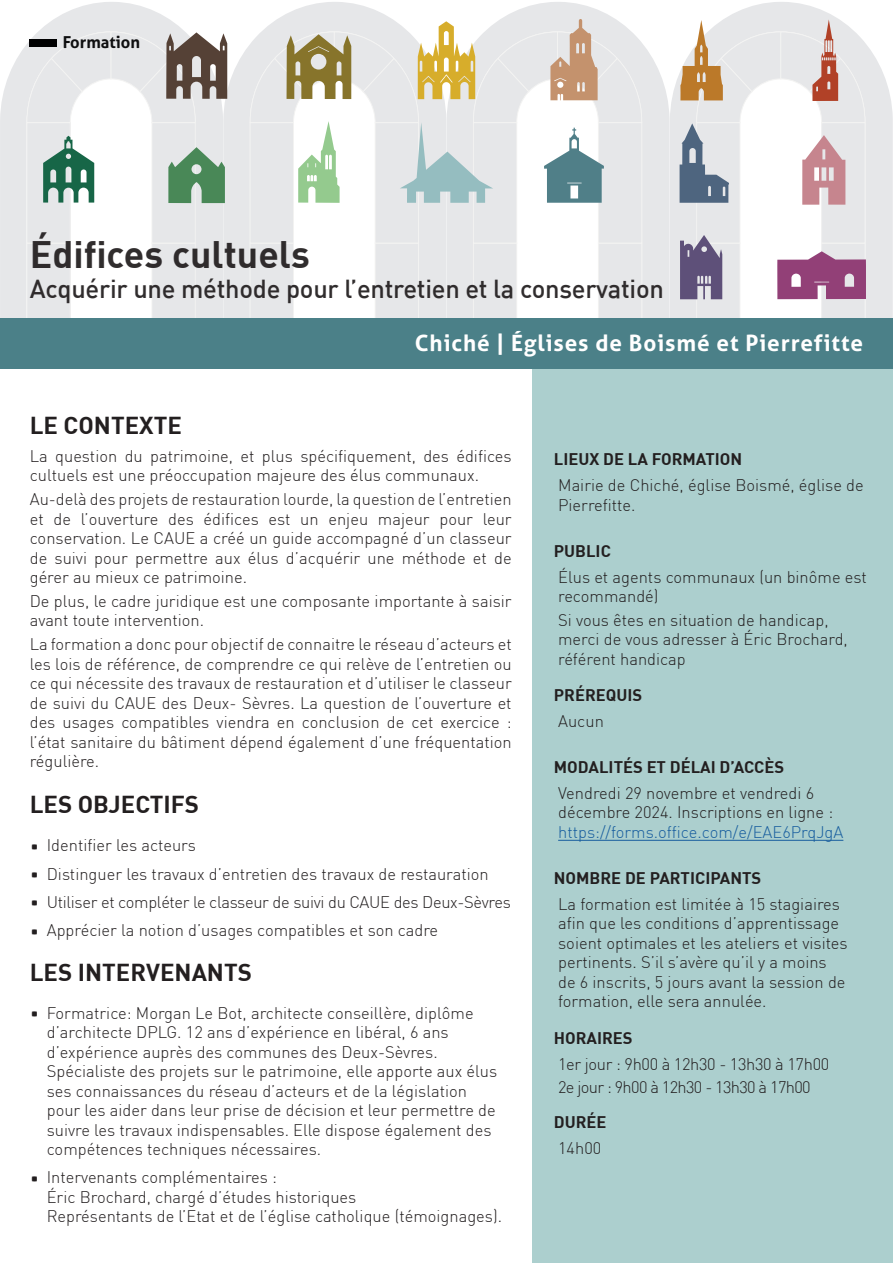
<style>
.page{position:relative;width:893px;height:1263px;background:#fff}
.page>*{position:absolute;margin:0;border:0;box-sizing:border-box;transform-origin:0 0}
.t1{font:700 37.5px "DIN";color:#231f20}
.t2{font:500 25.5px "DIN";letter-spacing:-.01em;color:#231f20}
.t3{font:700 24px "DIN";color:#231f20}
.t4{font:700 22.5px "Aller";letter-spacing:.04em;color:#fff}
.t5{font:300 16.5px/19.5px "DIN";color:#231f20}
.t6{font:700 16.5px "DIN";color:#231f20}
.t7{font:300 16.5px/23.7px "DIN";letter-spacing:-.02em;color:#231f20}
.t8{font:300 16.5px "DIN";color:#175d9e}
.t9{font:700 16.5px "Aller";color:#000001}
.s1{font-family:"Aller";font-weight:700;font-size:33px}
</style>
<div class="page">
<div style="left:533px;top:351px;width:360px;height:912px;background:#accfce"></div>
<hr style="left:558px;top:840px;width:285px;height:1px;background:#175d9e">
<svg style="left:0;top:2px;width:223px;height:316px"></svg>
<div style="left:27px;top:243px;width:43px;height:91px;background:#e6e7e9"></div>
<div style="left:26px;top:243px;width:45px;height:92px;border:1px solid #f3f3f2"></div>
<div style="left:152px;top:243px;width:43px;height:91px;background:#e6e7e9"></div>
<div style="left:151px;top:243px;width:45px;height:92px;border:1px solid #f3f3f2"></div>
<div style="left:152px;top:123px;width:43px;height:120px;background:#e6e7e9"></div>
<div style="left:151px;top:122px;width:45px;height:122px;border:1px solid #f3f3f2"></div>
<div style="left:27px;top:123px;width:43px;height:120px;background:#e6e7e9"></div>
<div style="left:26px;top:122px;width:45px;height:122px;border:1px solid #f3f3f2"></div>
<svg style="left:223px;top:2px;width:223px;height:316px"></svg>
<div style="left:250px;top:243px;width:43px;height:91px;background:#e6e7e9"></div>
<div style="left:250px;top:243px;width:44px;height:92px;border:1px solid #f3f3f2"></div>
<div style="left:375px;top:243px;width:43px;height:91px;background:#e6e7e9"></div>
<div style="left:375px;top:243px;width:44px;height:92px;border:1px solid #f3f3f2"></div>
<div style="left:375px;top:123px;width:43px;height:120px;background:#e6e7e9"></div>
<div style="left:375px;top:122px;width:44px;height:122px;border:1px solid #f3f3f2"></div>
<div style="left:250px;top:123px;width:43px;height:120px;background:#e6e7e9"></div>
<div style="left:250px;top:122px;width:44px;height:122px;border:1px solid #f3f3f2"></div>
<svg style="left:670px;top:2px;width:223px;height:316px"></svg>
<div style="left:697px;top:243px;width:43px;height:91px;background:#e6e7e9"></div>
<div style="left:822px;top:243px;width:43px;height:91px;background:#e6e7e9"></div>
<div style="left:821px;top:243px;width:44px;height:92px;border:1px solid #f3f3f2"></div>
<div style="left:822px;top:123px;width:43px;height:120px;background:#e6e7e9"></div>
<div style="left:821px;top:122px;width:44px;height:122px;border:1px solid #f3f3f2"></div>
<div style="left:697px;top:123px;width:43px;height:120px;background:#e6e7e9"></div>
<div style="left:696px;top:122px;width:44px;height:122px;border:1px solid #f3f3f2"></div>
<svg style="left:447px;top:2px;width:222px;height:316px"></svg>
<div style="left:473px;top:243px;width:44px;height:91px;background:#e6e7e9"></div>
<div style="left:473px;top:243px;width:44px;height:92px;border:1px solid #f3f3f2"></div>
<div style="left:598px;top:243px;width:44px;height:91px;background:#e6e7e9"></div>
<div style="left:598px;top:243px;width:44px;height:92px;border:1px solid #f3f3f2"></div>
<div style="left:598px;top:123px;width:44px;height:120px;background:#e6e7e9"></div>
<div style="left:598px;top:122px;width:44px;height:122px;border:1px solid #f3f3f2"></div>
<div style="left:473px;top:123px;width:44px;height:120px;background:#e6e7e9"></div>
<div style="left:473px;top:122px;width:44px;height:122px;border:1px solid #f3f3f2"></div>
<svg style="left:777px;top:251px;width:89px;height:48px"></svg>
<svg style="left:249px;top:19px;width:394px;height:184px"></svg>
<svg style="left:680px;top:235px;width:42px;height:64px"></svg>
<svg style="left:26px;top:31px;width:201px;height:172px"></svg>
<svg style="left:680px;top:19px;width:186px;height:186px"></svg>
<div style="left:0;top:318px;width:893px;height:50px;background:#4b8088"></div>
<div style="left:30px;top:39px;width:27px;height:7px;background:#000001"></div>
<p class="t9" style="left:62px;top:32px;width:80px">Formation</p>
<h1 class="t1" style="left:30px;top:230px;width:282px">Édifices cultuels</h1>
<h2 class="t2" style="left:30px;top:273px;width:636px">Acquérir une méthode pour l’entretien et la conservation</h2>
<h3 class="t4" style="left:415px;top:329px;width:450px">Chiché | Églises de Boismé et Pierrefitte</h3>
<h3 class="t3" style="left:30px;top:409px;width:154px">LE CONTEXTE</h3>
<p class="t5" style="left:30px;top:446px;width:483px">La question du patrimoine, et plus spécifiquement, des édifices cultuels est une préoccupation majeure des élus communaux.</p>
<p class="t5" style="left:30px;top:489px;width:483px;text-align:justify">Au-delà des projets de restauration lourde, la question de l’entretien et de l’ouverture des édifices est un enjeu majeur pour leur conservation. Le CAUE a créé un guide accompagné d’un classeur de suivi pour permettre aux élus d’acquérir une méthode et de gérer au mieux ce patrimoine.</p>
<p class="t5" style="left:30px;top:591px;width:483px">De plus, le cadre juridique est une composante importante à saisir avant toute intervention.</p>
<p class="t5" style="left:30px;top:634px;width:483px;text-align:justify">La formation a donc pour objectif de connaitre le réseau d’acteurs et les lois de référence, de comprendre ce qui relève de l’entretien ou ce qui nécessite des travaux de restauration et d’utiliser le classeur de suivi du CAUE des Deux- Sèvres. La question de l’ouverture et des usages compatibles viendra en conclusion de cet exercice : l’état sanitaire du bâtiment dépend également d’une fréquentation régulière.</p>
<h3 class="t3" style="left:30px;top:788px;width:171px">LES OBJECTIFS</h3>
<p class="t5" style="left:30px;top:831px;width:483px;line-height:28.3px"><span class="s1">·</span> Identifier les acteurs<br><span class="s1">·</span> Distinguer les travaux d’entretien des travaux de restauration<br><span class="s1">·</span> Utiliser et compléter le classeur de suivi du CAUE des Deux-Sèvres <span class="s1">·</span> Apprécier la notion d’usages compatibles et son cadre</p>
<h3 class="t3" style="left:30px;top:956px;width:224px">LES INTERVENANTS</h3>
<p class="t5" style="left:47px;top:1003px;width:452px;text-indent:-17px"><span class="s1">·</span> Formatrice: Morgan Le Bot, architecte conseillère, diplôme d’architecte DPLG. 12 ans d’expérience en libéral, 6 ans d’expérience auprès des communes des Deux-Sèvres.<br>Spécialiste des projets sur le patrimoine, elle apporte aux élus ses connaissances du réseau d’acteurs et de la législation pour les aider dans leur prise de décision et leur permettre de suivre les travaux indispensables. Elle dispose également des compétences techniques nécessaires.</p>
<p class="t5" style="left:47px;top:1167px;width:457px;text-indent:-17px"><span class="s1">·</span> Intervenants complémentaires :<br>Éric Brochard, chargé d’études historiques<br>Représentants de l’Etat et de l’église catholique (témoignages).</p>
<p class="t6" style="left:554px;top:449px;width:190px">LIEUX DE LA FORMATION</p>
<p class="t5" style="left:558px;top:475px;width:307px">Mairie de Chiché, église Boismé, église de<br>Pierrefitte.</p>
<p class="t6" style="left:554px;top:540px;width:58px">PUBLIC</p>
<p class="t5" style="left:558px;top:567px;width:310px">Élus et agents communaux (un binôme est recommandé)</p>
<p class="t5" style="left:558px;top:610px;width:291px">Si vous êtes en situation de handicap, merci de vous adresser à Éric Brochard, référent handicap</p>
<p class="t6" style="left:554px;top:684px;width:90px">PRÉREQUIS</p>
<p class="t5" style="left:558px;top:711px;width:47px">Aucun</p>
<p class="t6" style="left:554px;top:756px;width:232px">MODALITÉS ET DÉLAI D’ACCÈS</p>
<p class="t5" style="left:558px;top:783px;width:276px">Vendredi 29 novembre et vendredi 6 décembre 2024. Inscriptions en ligne :</p>
<p class="t8" style="left:558px;top:822px;width:287px">https://forms.office.com/e/EAE6PrqJgA</p>
<p class="t6" style="left:554px;top:867px;width:209px">NOMBRE DE PARTICIPANTS</p>
<p class="t5" style="left:558px;top:894px;width:291px">La formation est limitée à 15 stagiaires afin que les conditions d’apprentissage soient optimales et les ateliers et visites pertinents. S’il s’avère qu’il y a moins de 6 inscrits, 5 jours avant la session de formation, elle sera annulée.</p>
<p class="t6" style="left:554px;top:1027px;width:80px">HORAIRES</p>
<p class="t7" style="left:558px;top:1051px;width:273px">1er jour : 9h00 à 12h30 - 13h30 à 17h00<br>2e jour : 9h00 à 12h30 - 13h30 à 17h00</p>
<p class="t6" style="left:554px;top:1111px;width:54px">DURÉE</p>
<p class="t5" style="left:558px;top:1138px;width:45px">14h00</p>
</div>
